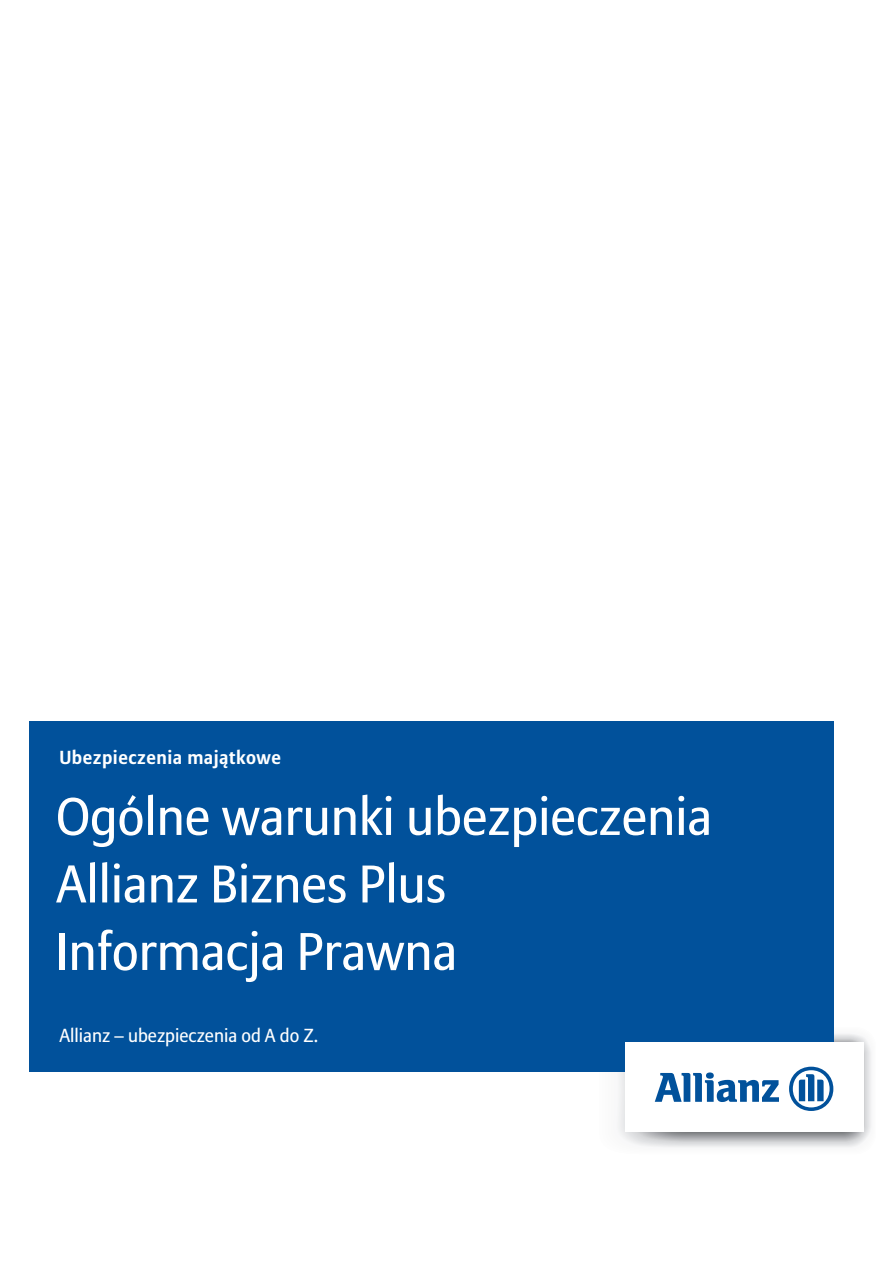
<style>
.page{position:relative;width:893px;height:1263px;background:#fff}
.page>*{position:absolute;margin:0;border:0;box-sizing:border-box;transform-origin:0 0}
.t1{font:52.5px/67.5px "Allianz Sans CE";color:#fff}
.t2{font:18.75px "Allianz Sans CE";color:#fff}
.t3{font:700 18.75px "Allianz Sans CE";letter-spacing:.03em;color:#fff}
</style>
<div class="page">
<div style="left:30px;top:722px;width:803px;height:350px;background:#01519b"></div>
<svg style="left:618px;top:1027px;width:253px;height:121px"></svg>
<p class="t3" style="left:59px;top:751px;width:223px">Ubezpieczenia majątkowe</p>
<p class="t1" style="left:56px;top:787px;width:657px">Ogólne warunki ubezpieczenia<br>Allianz Biznes Plus<br>Informacja Prawna</p>
<p class="t2" style="left:59px;top:1027px;width:260px">Allianz – ubezpieczenia od A do Z.</p>
</div>
